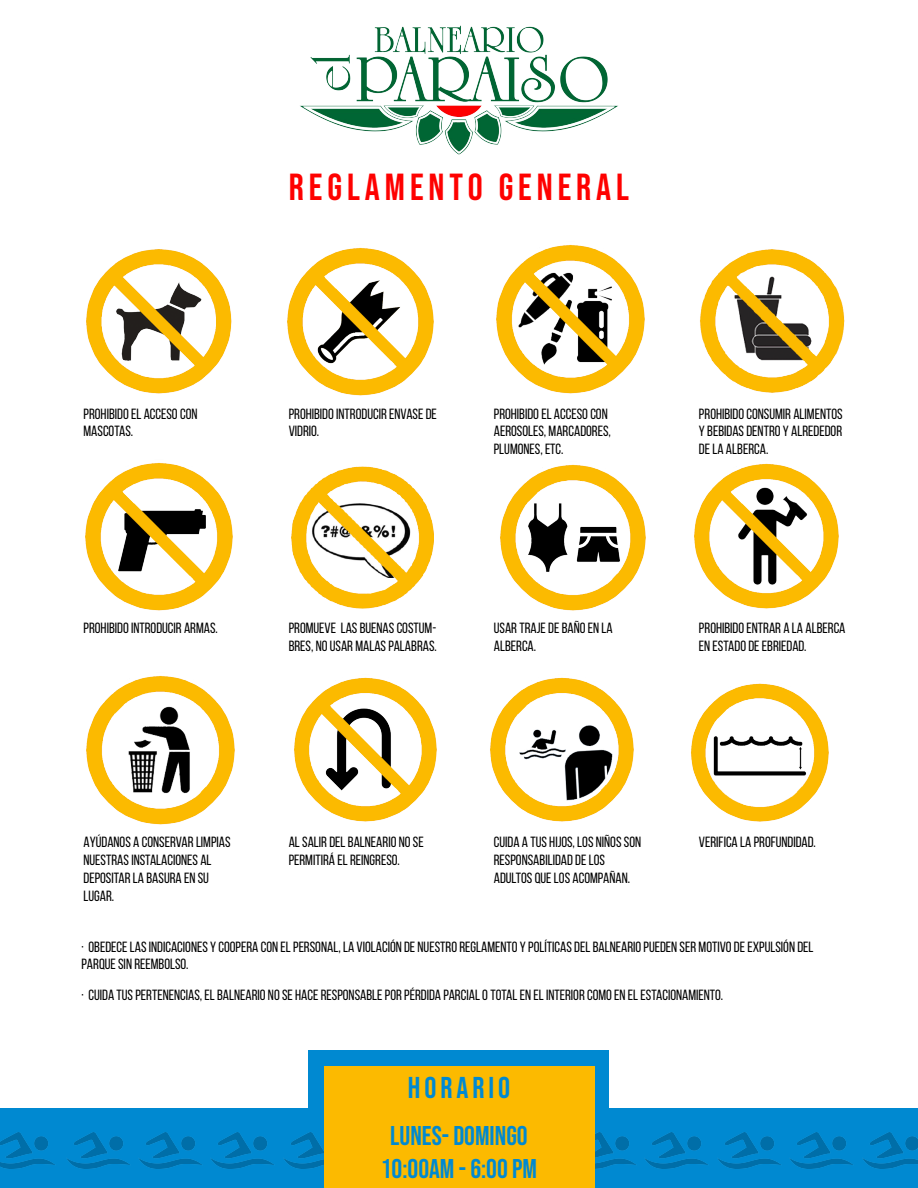
<style>
.page{position:relative;width:918px;height:1188px;background:#fff}
.page>*{position:absolute;margin:0;border:0;box-sizing:border-box;transform-origin:0 0}
.t1{font:37.5px "Bebas Neue";letter-spacing:.13em;color:#fe0100}
.t2{font:30px "Bebas Neue";letter-spacing:.13em;color:#0089d1}
.t3{font:27px/32.4px "Bebas Neue";color:#0089d1;text-align:center}
.t4{font:14.85px/17.7px "Bebas Neue";color:#000}
</style>
<div class="page">
<div style="left:309px;top:1050px;width:300px;height:138px;background:#0089d1"></div>
<img style="left:300px;top:25px;width:318px;height:130px">
<img style="left:86px;top:249px;width:146px;height:145px">
<img style="left:85px;top:462px;width:147px;height:149px">
<img style="left:287px;top:247px;width:147px;height:149px">
<img style="left:496px;top:245px;width:149px;height:149px">
<img style="left:700px;top:250px;width:145px;height:143px">
<img style="left:292px;top:466px;width:141px;height:143px">
<img style="left:500px;top:464px;width:146px;height:147px">
<img style="left:694px;top:463px;width:145px;height:146px">
<img style="left:86px;top:676px;width:148px;height:149px">
<img style="left:294px;top:677px;width:143px;height:145px">
<img style="left:490px;top:677px;width:143px;height:145px">
<img style="left:691px;top:683px;width:138px;height:139px">
<div style="left:0;top:1108px;width:316px;height:80px;background:#0089d1"></div>
<div style="left:602px;top:1108px;width:316px;height:80px;background:#0089d1"></div>
<img style="left:0;top:1133px;width:55px;height:35px">
<img style="left:66px;top:1133px;width:64px;height:35px">
<img style="left:138px;top:1133px;width:64px;height:35px">
<img style="left:211px;top:1133px;width:63px;height:35px">
<img style="left:283px;top:1133px;width:41px;height:35px">
<img style="left:594px;top:1133px;width:42px;height:35px">
<img style="left:645px;top:1133px;width:63px;height:35px">
<img style="left:717px;top:1133px;width:64px;height:35px">
<img style="left:790px;top:1133px;width:63px;height:35px">
<img style="left:862px;top:1133px;width:56px;height:35px">
<div style="left:324px;top:1066px;width:270px;height:122px;background:#fcba00"></div>
<h1 class="t1" style="left:289px;top:166px;width:342px">REGLAMENTO GENERAL</h1>
<p class="t4" style="left:84px;top:405px;width:115px">PROHIBIDO EL ACCESO CON<br>MASCOTAS.</p>
<p class="t4" style="left:289px;top:405px;width:150px">PROHIBIDO INTRODUCIR ENVASE DE<br>VIDRIO.</p>
<p class="t4" style="left:494px;top:405px;width:119px">PROHIBIDO EL ACCESO CON<br>AEROSOLES, MARCADORES,<br>PLUMONES, ETC.</p>
<p class="t4" style="left:699px;top:405px;width:145px;text-align:justify">PROHIBIDO CONSUMIR ALIMENTOS Y BEBIDAS DENTRO Y ALREDEDOR DE LA ALBERCA.</p>
<p class="t4" style="left:84px;top:619px;width:136px">PROHIBIDO INTRODUCIR ARMAS.</p>
<p class="t4" style="left:289px;top:619px;width:150px">PROMUEVE LAS BUENAS COSTUM-<br>BRES, NO USAR MALAS PALABRAS.</p>
<p class="t4" style="left:494px;top:619px;width:120px">USAR TRAJE DE BAÑO EN LA<br>ALBERCA.</p>
<p class="t4" style="left:699px;top:619px;width:148px">PROHIBIDO ENTRAR A LA ALBERCA<br>EN ESTADO DE EBRIEDAD.</p>
<p class="t4" style="left:84px;top:833px;width:149px">AYÚDANOS A CONSERVAR LIMPIAS<br>NUESTRAS INSTALACIONES AL<br>DEPOSITAR LA BASURA EN SU<br>LUGAR.</p>
<p class="t4" style="left:289px;top:833px;width:137px">AL SALIR DEL BALNEARIO NO SE<br>PERMITIRÁ EL REINGRESO.</p>
<p class="t4" style="left:494px;top:833px;width:149px">CUIDA A TUS HIJOS, LOS NIÑOS SON<br>RESPONSABILIDAD DE LOS<br>ADULTOS QUE LOS ACOMPAÑAN.</p>
<p class="t4" style="left:699px;top:833px;width:118px">VERIFICA LA PROFUNDIDAD.</p>
<p class="t4" style="left:82px;top:939px;width:733px;line-height:17px">· OBEDECE LAS INDICACIONES Y COOPERA CON EL PERSONAL, LA VIOLACIÓN DE NUESTRO REGLAMENTO Y POLÍTICAS DEL BALNEARIO PUEDEN SER MOTIVO DE EXPULSIÓN DEL<br>PARQUE SIN REEMBOLSO.</p>
<p class="t4" style="left:82px;top:986px;width:643px">· CUIDA TUS PERTENENCIAS, EL BALNEARIO NO SE HACE RESPONSABLE POR PÉRDIDA PARCIAL O TOTAL EN EL INTERIOR COMO EN EL ESTACIONAMIENTO.</p>
<h2 class="t2" style="left:408px;top:1071px;width:104px">HORARIO</h2>
<h3 class="t3" style="left:381px;top:1120px;width:158px">LUNES- DOMINGO<br>10:00AM - 6:00 PM</h3>
</div>
